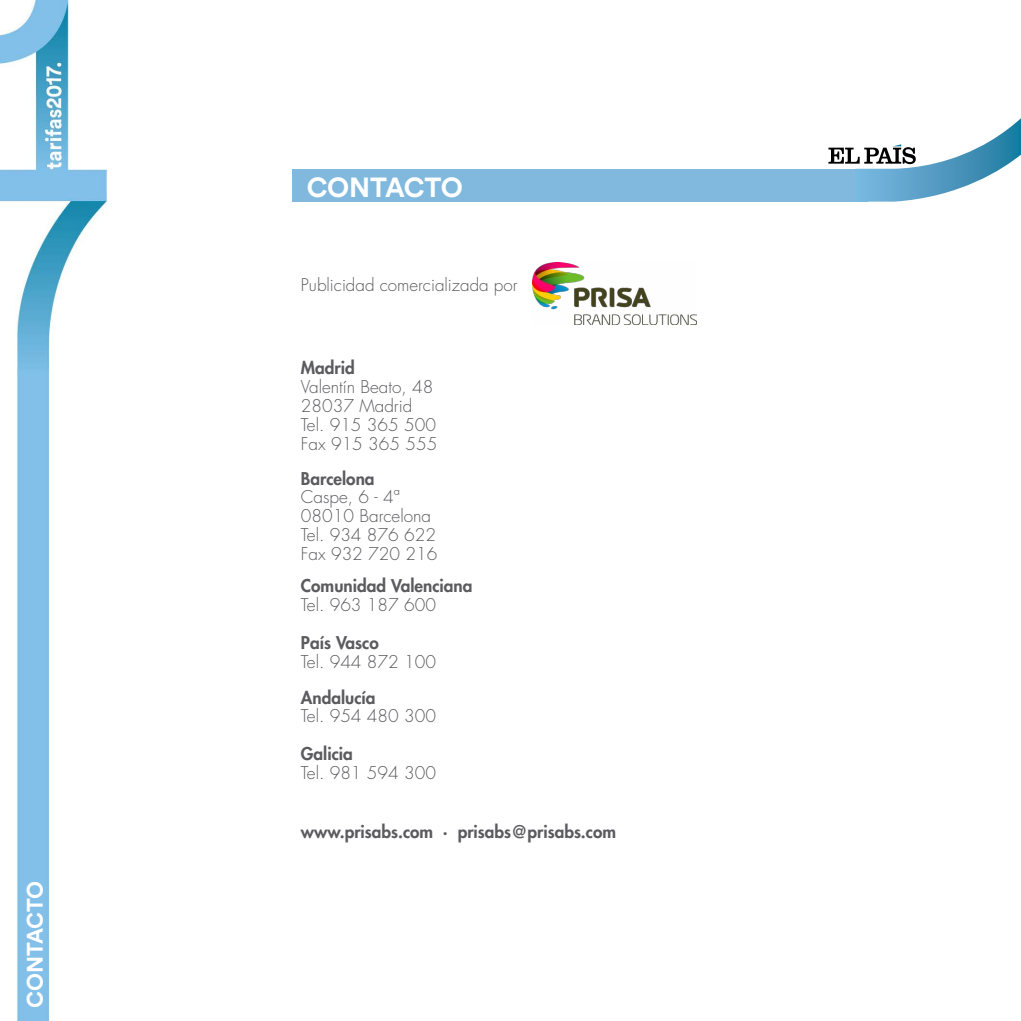
<style>
.page{position:relative;width:1021px;height:1021px;background:#fff}
.page>*{position:absolute;margin:0;border:0;box-sizing:border-box;transform-origin:0 0}
.t1{font:700 27.4px "Circular Std";letter-spacing:-.015em;color:#fff}
.t2{font:700 22.2px "Circular Std";letter-spacing:-.015em;color:#fff}
.t3{font:300 17.2px/18.8px "Futura Std";color:#5b5b5f}
.t4{font:800 17.2px "Futura Std";color:#5b5b5f}
.t5{font:800 17px "Futura Std";color:#5b5b5f}
.t6{font:300 17px "Futura Std";color:#5b5b5f}
</style>
<div class="page">
<img style="left:1px;top:0;width:696px;height:1020px">
<div style="left:293px;top:169px;width:575px;height:33px;background:#80b9dd"></div>
<img style="left:532px;top:262px;width:164px;height:62px">
<svg style="left:828px;top:119px;width:192px;height:83px"></svg>
<p class="t2" style="left:21px;top:1007px;width:128px;rotate:-90deg">CONTACTO</p>
<h1 class="t1" style="left:307px;top:170px;width:158px">CONTACTO</h1>
<p class="t6" style="left:301px;top:274px;width:218px">Publicidad comercializada por</p>
<p class="t4" style="left:301px;top:357px;width:55px">Madrid</p>
<p class="t3" style="left:301px;top:378px;width:138px">Valentín Beato, 48<br>28037 Madrid<br>Tel. 915 365 500<br>Fax 915 365 555</p>
<p class="t4" style="left:301px;top:467px;width:75px">Barcelona</p>
<p class="t3" style="left:301px;top:488px;width:138px">Caspe, 6 - 4ª<br>08010 Barcelona<br>Tel. 934 876 622<br>Fax 932 720 216</p>
<p class="t4" style="left:301px;top:575px;width:173px">Comunidad Valenciana</p>
<p class="t3" style="left:301px;top:596px;width:136px">Tel. 963 187 600</p>
<p class="t4" style="left:301px;top:631px;width:79px">País Vasco</p>
<p class="t3" style="left:301px;top:652px;width:136px">Tel. 944 872 100</p>
<p class="t4" style="left:301px;top:686px;width:76px">Andalucía</p>
<p class="t3" style="left:301px;top:707px;width:136px">Tel. 954 480 300</p>
<p class="t4" style="left:301px;top:742px;width:53px">Galicia</p>
<p class="t3" style="left:301px;top:763px;width:136px">Tel. 981 594 300</p>
<p class="t5" style="left:301px;top:820px;width:316px">www.prisabs.com · prisabs@prisabs.com</p>
</div>
